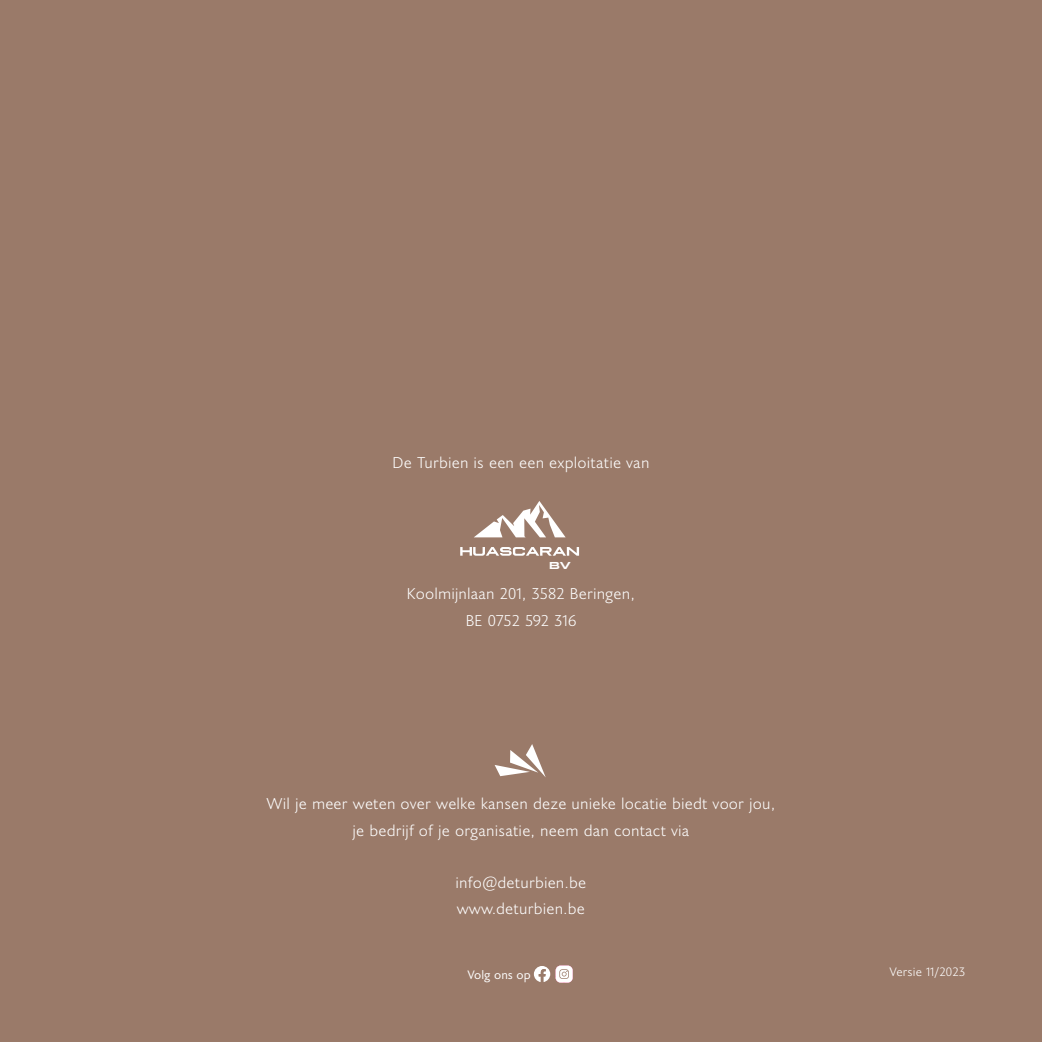
<style>
.page{position:relative;width:1042px;height:1042px;background:#9a7a69}
.page>*{position:absolute;margin:0;border:0;box-sizing:border-box;transform-origin:0 0}
.t1{font:300 15.75px/26.2px "Joanna Sans Nova";letter-spacing:.01em;color:#fff;text-align:center}
.t2{font:300 12.25px "Joanna Sans Nova";letter-spacing:.01em;color:#fff}
.t3{font:12.25px "Joanna Sans Nova";color:#fff}
.t4{font:700 10.5px "Plateia";color:#fff}
</style>
<div class="page">
<svg style="left:494px;top:744px;width:52px;height:33px"></svg>
<svg style="left:534px;top:966px;width:16px;height:16px"></svg>
<svg style="left:556px;top:965px;width:17px;height:17px"></svg>
<svg style="left:460px;top:547px;width:119px;height:9px"></svg>
<svg style="left:474px;top:501px;width:92px;height:36px"></svg>
<p class="t1" style="left:392px;top:449px;width:258px">De Turbien is een een exploitatie van</p>
<p class="t4" style="left:549px;top:559px;width:23px">BV</p>
<p class="t1" style="left:407px;top:580px;width:230px">Koolmĳnlaan 201, 3582 Beringen,<br>BE 0752 592 316</p>
<p class="t1" style="left:267px;top:790px;width:510px">Wil je meer weten over welke kansen deze unieke locatie biedt voor jou, je bedrĳf of je organisatie, neem dan contact via</p>
<p class="t1" style="left:455px;top:869px;width:132px;text-align:left">info@deturbien.be www.deturbien.be</p>
<p class="t3" style="left:467px;top:966px;width:65px">Volg ons op</p>
<p class="t2" style="left:889px;top:963px;width:77px">Versie 11/2023</p>
</div>
